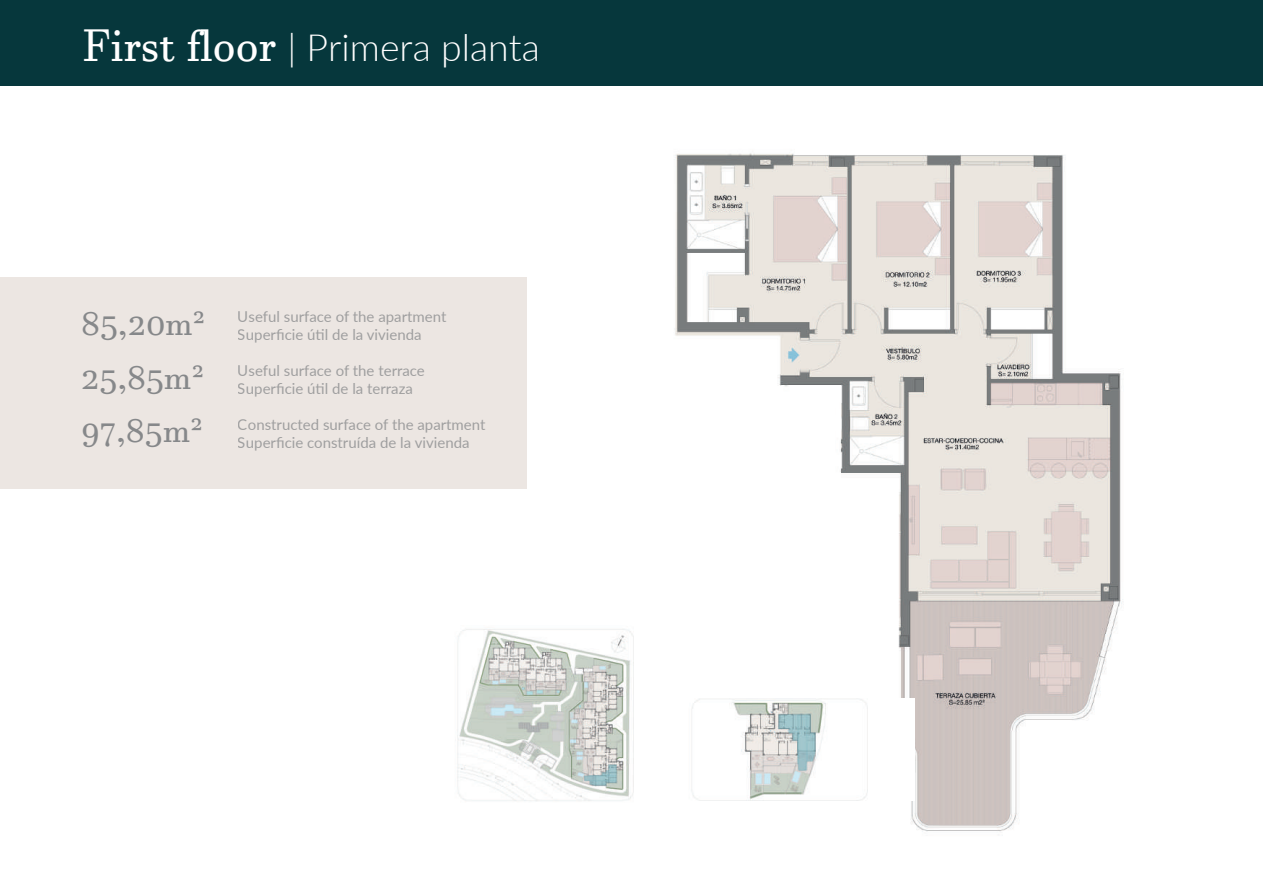
<style>
.page{position:relative;width:1263px;height:893px;background:#fff}
.page>*{position:absolute;margin:0;border:0;box-sizing:border-box;transform-origin:0 0}
.t1{font:300 37.5px "Lato";color:#fff}
.t2{font:33px/53.6px "Javanese Text";color:#86888a;text-align:justify}
.t3{font:15px/18px "Lato";color:#86888a}
.s1{font-family:"Javanese Text";font-weight:400;font-size:45px}
</style>
<div class="page">
<img style="left:674px;top:153px;width:449px;height:679px">
<img style="left:457px;top:608px;width:223px;height:194px">
<img style="left:649px;top:699px;width:265px;height:101px">
<div style="left:0;top:0;width:1263px;height:85px;background:#06373c"></div>
<div style="left:0;top:277px;width:526px;height:211px;background:#ece6e2"></div>
<h1 class="t1" style="left:83px;top:21px;width:458px"><span class="s1">First floor</span> | Primera planta</h1>
<h2 class="t2" style="left:81px;top:297px;width:126px">85,20m²<br>25,85m²<br>97,85m²</h2>
<p class="t3" style="left:238px;top:307px;width:210px">Useful surface of the apartment<br>Superficie útil de la vivienda</p>
<p class="t3" style="left:238px;top:361px;width:188px">Useful surface of the terrace<br>Superficie útil de la terraza</p>
<p class="t3" style="left:238px;top:415px;width:249px">Constructed surface of the apartment<br>Superficie construída de la vivienda</p>
</div>
